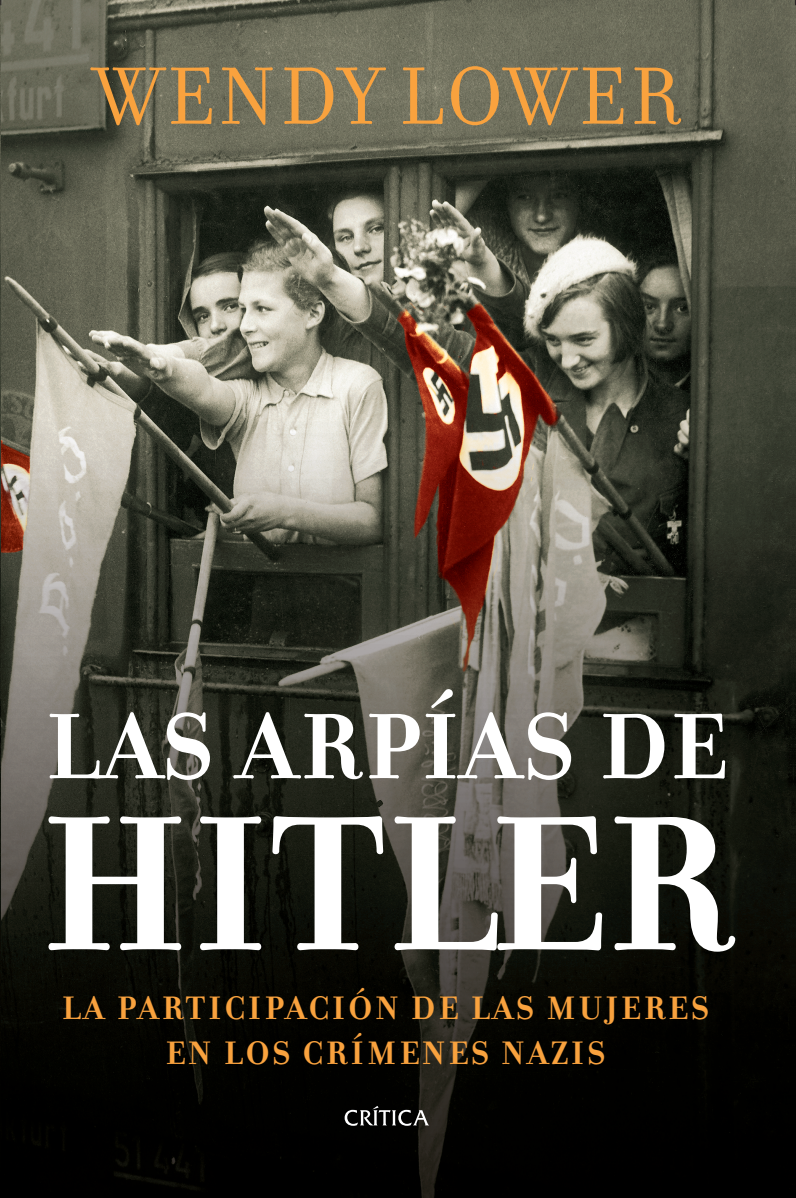
<style>
.page{position:relative;width:796px;height:1198px;background:#fff}
.page>*{position:absolute;margin:0;border:0;box-sizing:border-box;transform-origin:0 0}
.t1{font:700 206.5px "Filosofia";color:#fff}
.t2{font:700 100.1px "Filosofia";letter-spacing:.02em;color:#fff}
.t3{font:87.5px "Filosofia";letter-spacing:.04em;color:#f9a23e}
.t4{font:700 35px/45.5px "Filosofia";letter-spacing:.085em;color:#f9a23e;text-align:center}
</style>
<div class="page">
<img style="left:0;top:0;width:795px;height:1198px">
<svg style="left:344px;top:1105px;width:85px;height:20px;background:#424140"></svg>
<h3 class="t3" style="left:93px;top:48px;width:588px">WENDY LOWER</h3>
<h2 class="t2" style="left:45px;top:687px;width:682px">LAS ARPÍAS DE</h2>
<h1 class="t1" style="left:39px;top:761px;width:694px">HITLER</h1>
<p class="t4" style="left:62px;top:985px;width:648px">LA PARTICIPACIÓN DE LAS MUJERES<br>EN LOS CRÍMENES NAZIS</p>
</div>
